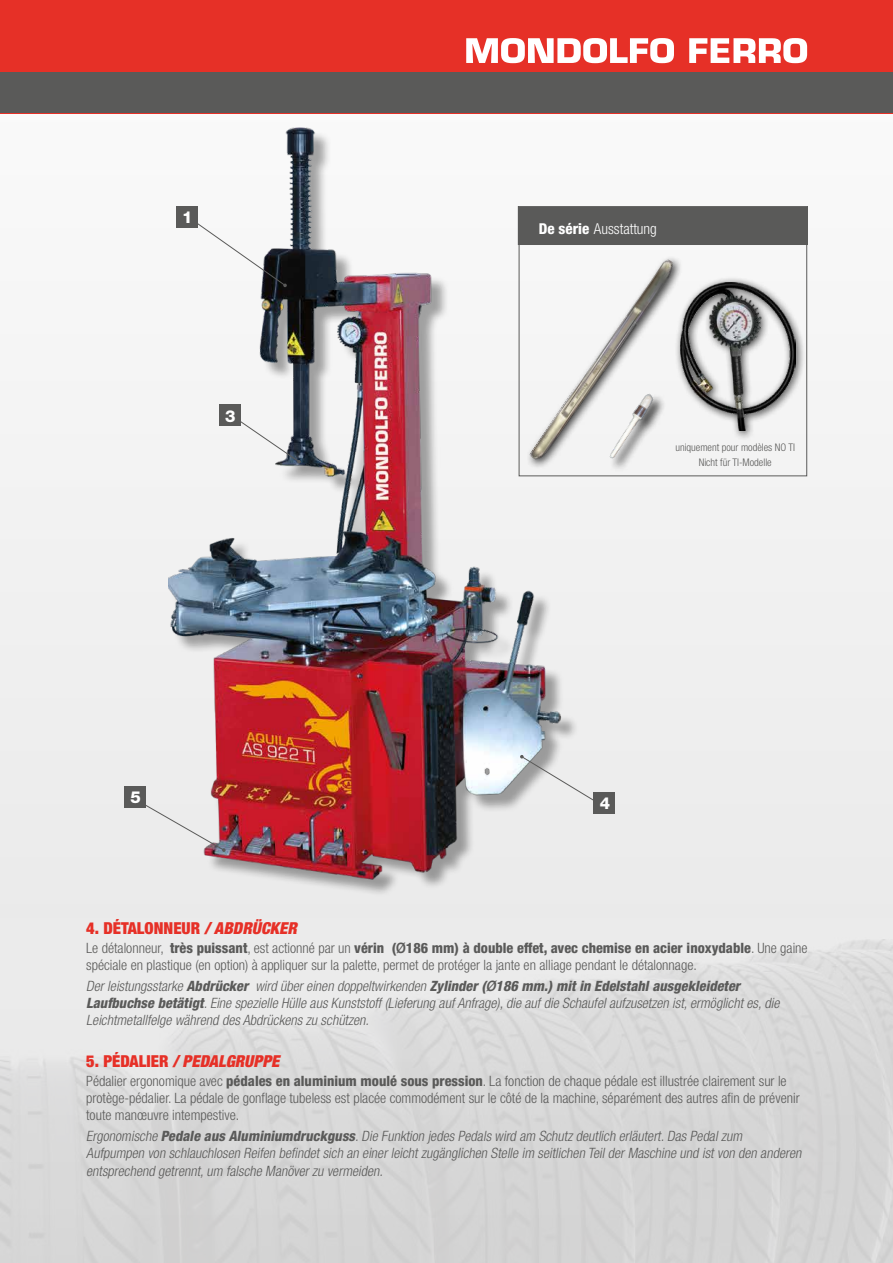
<style>
.page{position:relative;width:893px;height:1263px;background:#fff}
.page>*{position:absolute;margin:0;border:0;box-sizing:border-box;transform-origin:0 0}
.voci_tecniche{font:900 condensed 16.5px "Helvetica Neue LT Std";color:#e63027}
.voci_tecniche-2{font:italic 900 condensed 16.5px "Helvetica Neue LT Std";color:#e63027}
.t1{font:800 16.5px "Helvetica Neue LT Std";color:#fff}
.t2{font:300 condensed 15px "Helvetica Neue LT Std";color:#fff}
.voci_tecniche-3{font:italic 300 condensed 14.25px/17.1px "Helvetica Neue LT Std";color:#5a5a59}
.voci_tecniche-4{font:300 condensed 14.25px/17.1px "Helvetica Neue LT Std";color:#5a5a59}
.voci_tecniche-5{font:300 condensed 10.5px "Helvetica Neue LT Std";color:#5a5a59}
.s1{font-weight:800}
.s2{font-style:italic}
.s3{font-family:"Trebuchet MS";font-weight:700;font-stretch:normal}
.s4{font-style:normal}
</style>
<div class="page">
<div style="left:0;top:0;width:893px;height:1263px;background:linear-gradient(to bottom,#fff,#d9d8d9)"></div>
<div style="left:0;top:0;width:893px;height:113px;background:#e63027"></div>
<div style="left:0;top:73px;width:893px;height:40px;background:#5a5a59"></div>
<svg style="left:466px;top:38px;width:208px;height:25px"></svg>
<svg style="left:689px;top:38px;width:118px;height:25px"></svg>
<img style="left:169px;top:127px;width:418px;height:768px">
<svg style="left:520px;top:755px;width:74px;height:48px;background:#dadbdb"></svg>
<svg style="left:146px;top:800px;width:80px;height:52px;background:#e0d4d6"></svg>
<svg style="left:191px;top:218px;width:96px;height:69px"></svg>
<svg style="left:232px;top:415px;width:69px;height:49px"></svg>
<div style="left:594px;top:792px;width:21px;height:22px;background:#5a5a59"></div>
<div style="left:125px;top:787px;width:21px;height:21px;background:#5a5a59"></div>
<div style="left:176px;top:206px;width:21px;height:21px;background:#5a5a59"></div>
<div style="left:219px;top:405px;width:22px;height:21px;background:#5a5a59"></div>
<div style="left:526px;top:256px;width:157px;height:213px;background:#000;opacity:.75"></div>
<img style="left:529px;top:256px;width:148px;height:209px">
<div style="left:675px;top:277px;width:131px;height:164px;background:#000;opacity:.75"></div>
<img style="left:681px;top:282px;width:114px;height:149px">
<div style="left:518px;top:207px;width:289px;height:37px;background:#5a5a59"></div>
<div style="left:518px;top:206px;width:290px;height:39px;border:1px solid #5a5a59"></div>
<p class="t1" style="left:182px;top:207px;width:12px">1</p>
<p class="t1" style="left:225px;top:406px;width:12px">3</p>
<p class="t1" style="left:131px;top:788px;width:12px">5</p>
<p class="t2" style="left:539px;top:220px;width:120px"><span class="s1">De série</span> Ausstattung</p>
<p class="voci_tecniche-5" style="left:675px;top:442px;width:121px">uniquement pour modèles NO TI</p>
<p class="voci_tecniche-5" style="left:699px;top:456px;width:75px">Nicht für TI-Modelle</p>
<p class="t1" style="left:600px;top:793px;width:12px">4</p>
<p class="voci_tecniche" style="left:86px;top:917px;width:216px">4. DÉTALONNEUR <span class="s2">/ABDRÜCKER</span></p>
<p class="voci_tecniche-4" style="left:86px;top:939px;width:723px">Le détalonneur, <span class="s1">très puissant</span>, est actionné par un <span class="s1">vérin (</span><span class="s3">Ø</span><span class="s1">186 mm) à double effet, avec chemise en acier inoxydable</span>. Une gaine spéciale en plastique (en option) à appliquer sur la palette, permet de protéger la jante en alliage pendant le détalonnage.</p>
<p class="voci_tecniche-3" style="left:86px;top:977px;width:698px">Derleistungsstarke <span class="s1">Abdrücker</span> wird übereinen doppeltwirkenden <span class="s1">Zylinder(</span><span class="s3">Ø</span><span class="s1">186 mm.) mitin Edelstahlausgekleideter<br>Laufbuchse betätigt</span>.Eine spezielle Hülle ausKunststoff(Lieferung aufAnfrage),die aufdie Schaufelaufzusetzen ist,ermöglichtes,die<br>Leichtmetallfelge während desAbdrückenszu schützen.</p>
<p class="voci_tecniche-2" style="left:86px;top:1050px;width:199px"><span class="s4">5. PÉDALIER</span> / PEDALGRUPPE</p>
<p class="voci_tecniche-4" style="left:86px;top:1072px;width:715px">Pédalier ergonomique avec <span class="s1">pédales en aluminium moulé sous pression</span>. La fonction de chaque pédale est illustrée clairement sur le protège-pédalier. La pédale de gonflage tubeless est placée commodément sur le côté de la machine, séparément des autres afin de prévenir toute manœuvre intempestive.</p>
<p class="voci_tecniche-3" style="left:86px;top:1128px;width:720px">Ergonomische <span class="s1">Pedale aus Aluminiumdruckguss</span>.Die Funktion jedes Pedals wird am Schutzdeutlich erläutert.Das Pedalzum<br>Aufpumpen von schlauchlosen Reifen befindetsich an einerleichtzugänglichen Stelle im seitlichen TeilderMaschine und istvon den anderen entsprechend getrennt,um falsche Manöverzu vermeiden.</p>
</div>
